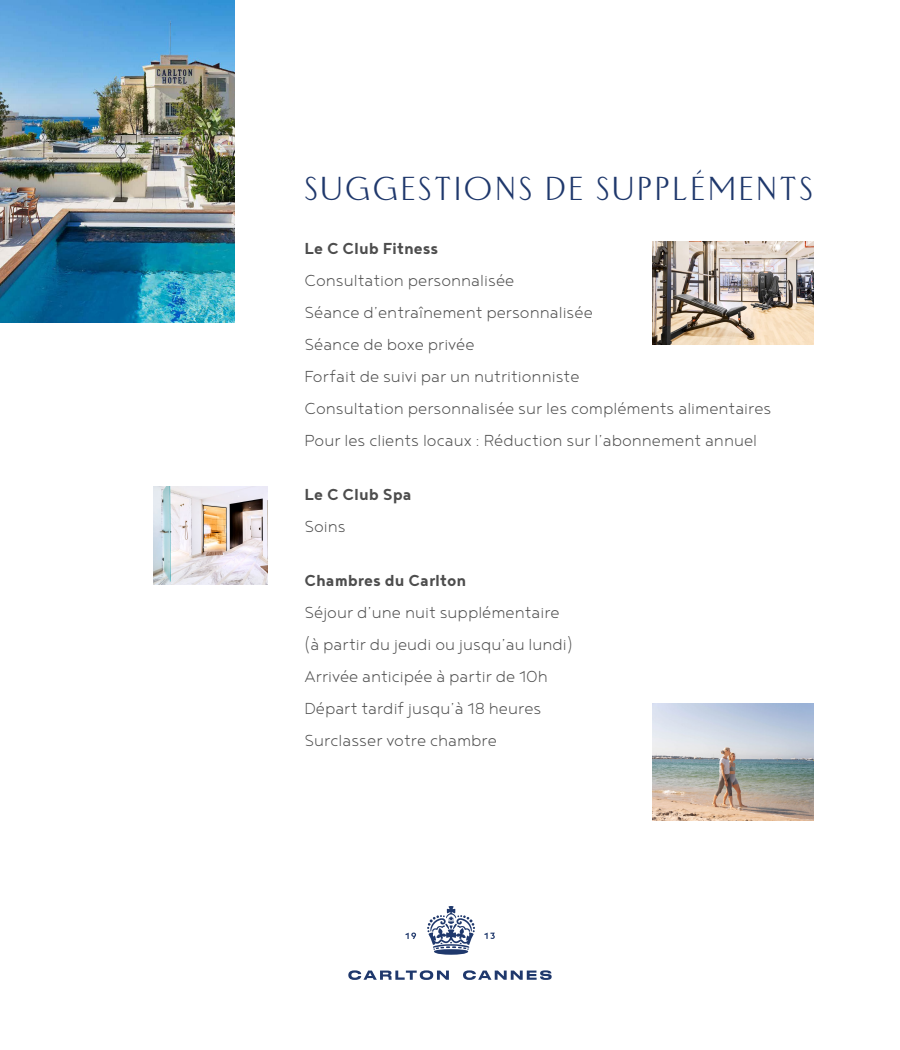
<style>
.page{position:relative;width:900px;height:1050px;background:#fff}
.page>*{position:absolute;margin:0;border:0;box-sizing:border-box;transform-origin:0 0}
.t1{font:30px "BEAUX Display";letter-spacing:.1em;color:#1f386c}
.t2{font:300 19.5px/32px "Noyh Geometric";color:#4d4d4d}
.t3{font:700 19.5px "Noyh Geometric";color:#4d4d4d}
</style>
<div class="page">
<svg style="left:348px;top:970px;width:204px;height:10px"></svg>
<svg style="left:406px;top:906px;width:89px;height:49px"></svg>
<img style="left:652px;top:241px;width:161px;height:104px">
<img style="left:153px;top:486px;width:114px;height:99px">
<img style="left:652px;top:704px;width:161px;height:116px">
<img style="left:0;top:0;width:234px;height:322px">
<h1 class="t1" style="left:304px;top:169px;width:510px">SUGGESTIONS DE SUPPLÉMENTS</h1>
<p class="t3" style="left:305px;top:237px;width:135px">Le C Club Fitness</p>
<p class="t2" style="left:305px;top:264px;width:469px">Consultation personnalisée<br>Séance d’entraînement personnalisée<br>Séance de boxe privée<br>Forfait de suivi par un nutritionniste<br>Consultation personnalisée sur les compléments alimentaires Pour les clients locaux : Réduction sur l’abonnement annuel</p>
<p class="t3" style="left:305px;top:483px;width:109px">Le C Club Spa</p>
<p class="t2" style="left:305px;top:510px;width:43px">Soins</p>
<p class="t3" style="left:305px;top:569px;width:163px">Chambres du Carlton</p>
<p class="t2" style="left:305px;top:596px;width:270px">Séjour d’une nuit supplémentaire (à partir du jeudi ou jusqu’au lundi)<br>Arrivée anticipée à partir de 10h<br>Départ tardif jusqu’à 18 heures<br>Surclasser votre chambre</p>
</div>
